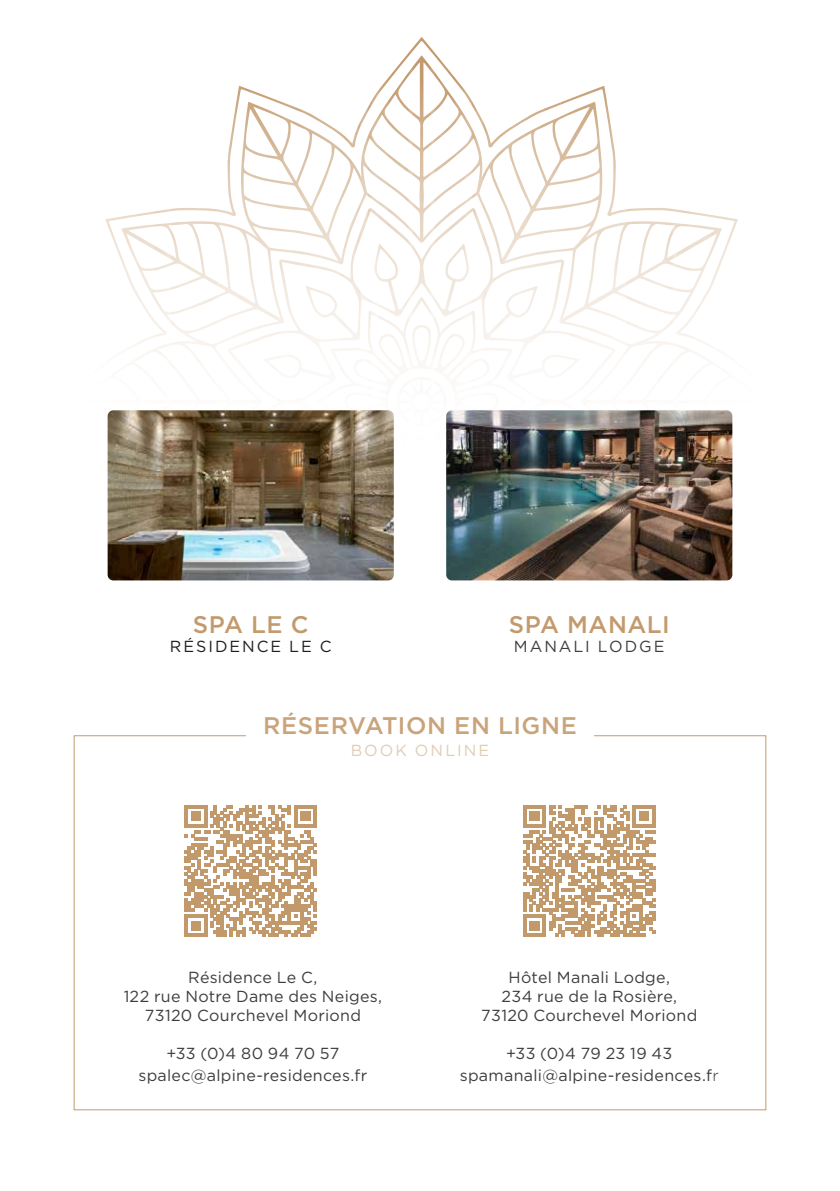
<style>
.page{position:relative;width:840px;height:1191px;background:#fff}
.page>*{position:absolute;margin:0;border:0;box-sizing:border-box;transform-origin:0 0}
.t1{font:500 24px "Gotham";letter-spacing:.025em;color:#c9a47a}
.t2{font:500 24px "Gotham";letter-spacing:.02em;color:#c39a6d}
.t3{font:16px/19.2px "Gotham";letter-spacing:.015em;color:#3d3d3c;text-align:center}
.t4{font:16px "Gotham";letter-spacing:.125em;color:#1d1d1b}
.t5{font:16px "Gotham";letter-spacing:.12em;color:#3d3d3c}
.t6{font:16px "Gotham";letter-spacing:.125em;color:#e1ccb4}
.s1{font-weight:300}
</style>
<div class="page">
<svg style="left:105px;top:55px;width:633px;height:425px"></svg>
<svg style="left:316px;top:297px;width:210px;height:183px"></svg>
<img style="left:108px;top:410px;width:285px;height:170px">
<img style="left:446px;top:410px;width:286px;height:170px">
<svg style="left:523px;top:805px;width:132px;height:132px"></svg>
<svg style="left:184px;top:805px;width:132px;height:132px"></svg>
<h1 class="t2" style="left:193px;top:609px;width:117px">SPA LE C</h1>
<p class="t4" style="left:170px;top:636px;width:163px">RÉSIDENCE LE C</p>
<h1 class="t2" style="left:508px;top:609px;width:162px">SPA MANALI</h1>
<p class="t5" style="left:513px;top:636px;width:152px">MANALI LODGE</p>
<h1 class="t1" style="left:263px;top:709px;width:315px">RÉSERVATION EN LIGNE</h1>
<p class="t6" style="left:350px;top:740px;width:140px">BOOK ONLINE</p>
<p class="t3" style="left:124px;top:967px;width:260px">Résidence Le C,<br>122 rue Notre Dame des Neiges,<br>73120 Courchevel Moriond</p>
<p class="t3" style="left:138px;top:1042px;width:230px;line-height:22px">+33 (0)4 80 94 70 57 spalec@alpine-residences.fr</p>
<p class="t3" style="left:481px;top:967px;width:217px">Hôtel Manali Lodge,<br>234 rue de la Rosière,<br>73120 Courchevel Moriond</p>
<p class="t3" style="left:459px;top:1042px;width:260px;line-height:22px">+33 (0)4 79 23 19 43 spamanali@alpine-residences.f<span class="s1">r</span></p>
</div>
